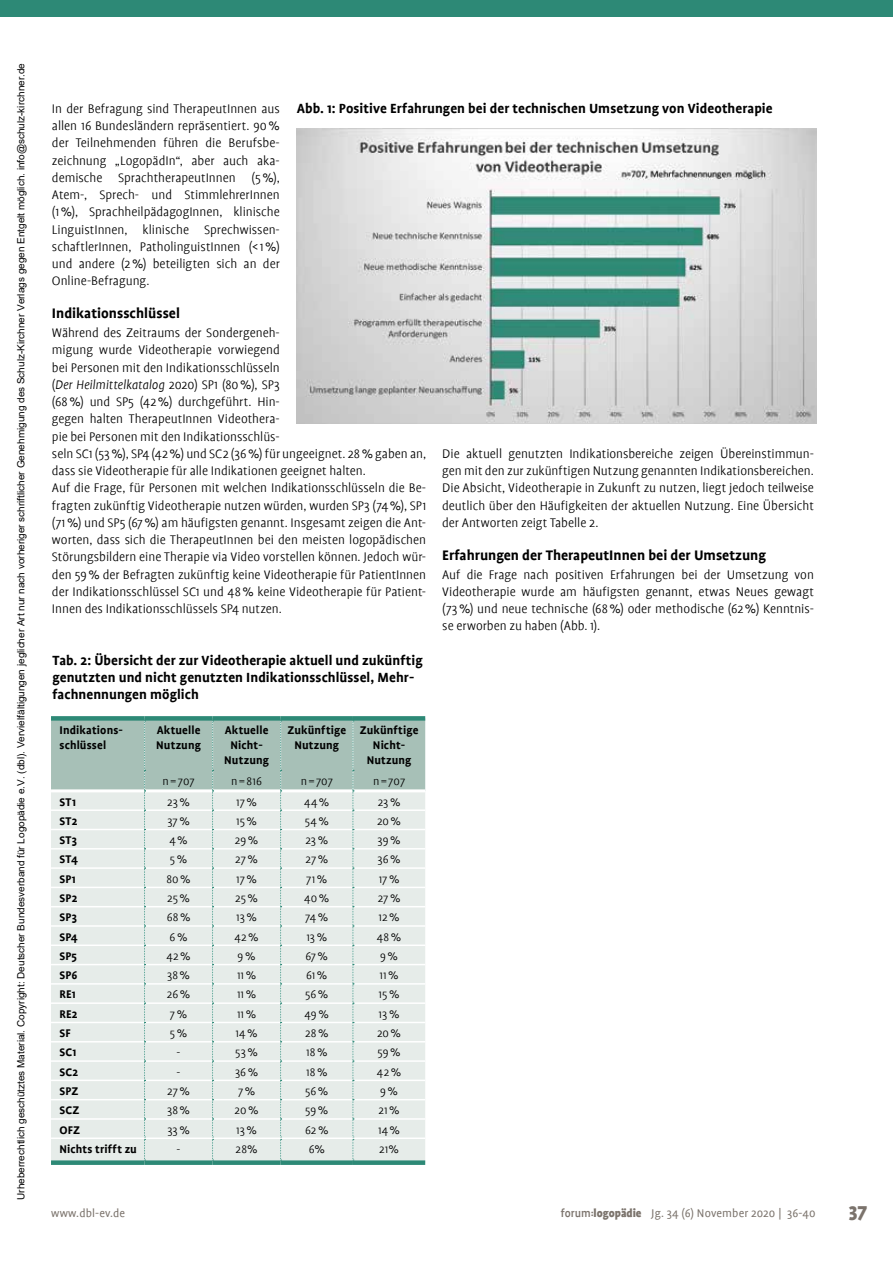
<style>
.page{position:relative;width:893px;height:1263px;background:#fff}
.page>*{position:absolute;margin:0;border:0;box-sizing:border-box;transform-origin:0 0}
.t1{font:900 21px "Profile";color:#7b736c}
.t2{font:700 15.6px "Profile";color:#000}
.t3{font:700 15px/17.2px "Profile";letter-spacing:.005em;color:#000}
.t4{font:300 14.1px/17.2px "Profile";color:#000;text-align:justify}
.t5{font:300 12.6px "Profile";letter-spacing:.01em;color:#000}
.t6{font:700 12.6px/15px "Profile";letter-spacing:.01em;color:#000;text-align:center}
.t7{font:12.6px "Profile";letter-spacing:.01em;color:#7b736c}
.t8{font:9.9px "Arial";color:#000}
.s1{font-style:italic}
.s2{font-weight:500}
.s3{font-weight:900;font-size:9px}
.s4{font-weight:900}
</style>
<div class="page">
<div style="left:0;top:0;width:893px;height:17px;background:#2d8976"></div>
<div style="left:51px;top:716px;width:94px;height:5px;background:#2d8976"></div>
<div style="left:145px;top:716px;width:68px;height:5px;background:#2d8976"></div>
<div style="left:213px;top:716px;width:68px;height:5px;background:#2d8976"></div>
<div style="left:281px;top:716px;width:72px;height:5px;background:#2d8976"></div>
<div style="left:353px;top:716px;width:72px;height:5px;background:#2d8976"></div>
<div style="left:51px;top:1160px;width:94px;height:5px;background:#2d8976"></div>
<div style="left:145px;top:1160px;width:68px;height:5px;background:#2d8976"></div>
<div style="left:213px;top:1160px;width:68px;height:5px;background:#2d8976"></div>
<div style="left:281px;top:1160px;width:72px;height:5px;background:#2d8976"></div>
<div style="left:353px;top:1160px;width:72px;height:5px;background:#2d8976"></div>
<svg style="left:51px;top:718px;width:374px;height:443px;background:#dbe5e1"></svg>
<img style="left:297px;top:129px;width:519px;height:294px">
<p class="t8" style="left:14px;top:1200px;width:1138px;rotate:-90deg">Urheberrechtlich geschütztes Material. Copyright: Deutscher Bundesverband für Logopädie e.V. (dbl). Vervielfältigungen jeglicher Art nur nach vorheriger schriftlicher Genehmigung des Schulz-Kirchner Verlags gegen Entgelt möglich. info@schulz-kirchner.de</p>
<p class="t3" style="left:297px;top:99px;width:477px">Abb. 1: Positive Erfahrungen bei der technischen Umsetzung von Videotherapie</p>
<p class="t4" style="left:52px;top:100px;width:229px">In der Befragung sind TherapeutInnen aus allen 16 Bundesländern repräsentiert. 90% der Teilnehmenden führen die Berufsbe&shy;zeichnung „LogopädIn“, aber auch aka&shy;demische SprachtherapeutInnen (5%), Atem-, Sprech- und StimmlehrerInnen (1%), SprachheilpädagogInnen, klinische LinguistInnen, klinische Sprechwissen&shy;schaftlerInnen, PatholinguistInnen (&lt; 1%) und andere (2%) beteiligten sich an der Online-Befragung.</p>
<p class="t2" style="left:52px;top:305px;width:129px">Indikationsschlüssel</p>
<p class="t4" style="left:52px;top:324px;width:376px;text-align:left">Während des Zeitraums der Sondergeneh-<br>migung wurde Videotherapie vorwiegend<br>bei Personen mit den Indikationsschlüsseln<br>(<span class="s1">Der Heilmittelkatalog</span> 2020) SP1 (80%), SP3<br>(68%) und SP5 (42%) durchgeführt. Hin-<br>gegen halten TherapeutInnen Videothera-<br>pie bei Personen mit den Indikationsschlüs-<br>seln SC1 (53%), SP4 (42%) und SC2 (36%) für ungeeignet. 28% gaben an, dass sie Videotherapie für alle Indikationen geeignet halten.<br>Auf die Frage, für Personen mit welchen Indikationsschlüsseln die Be&shy;fragten zukünftig Videotherapie nutzen würden, wurden SP3 (74%), SP1 (71%) und SP5 (67%) am häufigsten genannt. Insgesamt zeigen die Ant&shy;worten, dass sich die TherapeutInnen bei den meisten logopädischen Störungsbildern eine Therapie via Video vorstellen können. Jedoch wür&shy;den 59% der Befragten zukünftig keine Videotherapie für PatientInnen der Indikationsschlüssel SC1 und 48% keine Videotherapie für Patient-Innen des Indikationsschlüssels SP4 nutzen.</p>
<p class="t3" style="left:52px;top:651px;width:372px">Tab. 2: Übersicht der zur Videotherapie aktuell und zukünftig genutzten und nicht genutzten Indikationsschlüssel, Mehr&shy;fachnennungen möglich</p>
<p class="t6" style="left:60px;top:723px;width:65px;text-align:left">Indikations&shy;schlüssel</p>
<p class="t6" style="left:156px;top:723px;width:46px;text-align:left">Aktuelle<br>Nutzung</p>
<p class="t6" style="left:224px;top:723px;width:46px">Aktuelle<br>Nicht-<br>Nutzung</p>
<p class="t6" style="left:287px;top:723px;width:60px">Zukünftige<br>Nutzung</p>
<p class="t6" style="left:360px;top:723px;width:60px">Zukünftige<br>Nicht-<br>Nutzung</p>
<p class="t5" style="left:163px;top:774px;width:34px">n=707</p>
<p class="t5" style="left:231px;top:774px;width:32px">n=816</p>
<p class="t5" style="left:301px;top:774px;width:34px">n=707</p>
<p class="t5" style="left:373px;top:774px;width:34px">n=707</p>
<p class="t6" style="left:60px;top:794px;width:18px">ST1</p>
<p class="t5" style="left:167px;top:795px;width:24px">23%</p>
<p class="t5" style="left:236px;top:795px;width:22px">17%</p>
<p class="t5" style="left:304px;top:795px;width:27px">44%</p>
<p class="t5" style="left:378px;top:795px;width:24px">23%</p>
<p class="t6" style="left:60px;top:813px;width:20px">ST2</p>
<p class="t5" style="left:167px;top:814px;width:24px">37%</p>
<p class="t5" style="left:236px;top:814px;width:22px">15%</p>
<p class="t5" style="left:305px;top:814px;width:26px">54%</p>
<p class="t5" style="left:377px;top:814px;width:26px">20%</p>
<p class="t6" style="left:60px;top:833px;width:19px">ST3</p>
<p class="t5" style="left:169px;top:834px;width:20px">4%</p>
<p class="t5" style="left:235px;top:834px;width:25px">29%</p>
<p class="t5" style="left:305px;top:834px;width:24px">23%</p>
<p class="t5" style="left:377px;top:834px;width:25px">39%</p>
<p class="t6" style="left:60px;top:852px;width:20px">ST4</p>
<p class="t5" style="left:170px;top:853px;width:19px">5%</p>
<p class="t5" style="left:235px;top:853px;width:24px">27%</p>
<p class="t5" style="left:305px;top:853px;width:24px">27%</p>
<p class="t5" style="left:377px;top:853px;width:25px">36%</p>
<p class="t6" style="left:60px;top:871px;width:18px">SP1</p>
<p class="t5" style="left:166px;top:872px;width:26px">80%</p>
<p class="t5" style="left:236px;top:872px;width:22px">17%</p>
<p class="t5" style="left:306px;top:872px;width:23px">71%</p>
<p class="t5" style="left:379px;top:872px;width:22px">17%</p>
<p class="t6" style="left:60px;top:890px;width:19px">SP2</p>
<p class="t5" style="left:167px;top:892px;width:24px">25%</p>
<p class="t5" style="left:235px;top:892px;width:24px">25%</p>
<p class="t5" style="left:304px;top:892px;width:27px">40%</p>
<p class="t5" style="left:378px;top:892px;width:24px">27%</p>
<p class="t6" style="left:60px;top:910px;width:19px">SP3</p>
<p class="t5" style="left:167px;top:911px;width:25px">68%</p>
<p class="t5" style="left:236px;top:911px;width:22px">13%</p>
<p class="t5" style="left:305px;top:911px;width:25px">74%</p>
<p class="t5" style="left:378px;top:911px;width:23px">12%</p>
<p class="t6" style="left:60px;top:929px;width:20px">SP4</p>
<p class="t5" style="left:170px;top:930px;width:19px">6%</p>
<p class="t5" style="left:234px;top:930px;width:26px">42%</p>
<p class="t5" style="left:306px;top:930px;width:22px">13%</p>
<p class="t5" style="left:377px;top:930px;width:26px">48%</p>
<p class="t6" style="left:60px;top:948px;width:19px">SP5</p>
<p class="t5" style="left:166px;top:949px;width:26px">42%</p>
<p class="t5" style="left:238px;top:949px;width:19px">9%</p>
<p class="t5" style="left:305px;top:949px;width:24px">67%</p>
<p class="t5" style="left:380px;top:949px;width:19px">9%</p>
<p class="t6" style="left:60px;top:968px;width:19px">SP6</p>
<p class="t5" style="left:167px;top:969px;width:25px">38%</p>
<p class="t5" style="left:237px;top:969px;width:21px">11%</p>
<p class="t5" style="left:306px;top:969px;width:23px">61%</p>
<p class="t5" style="left:379px;top:969px;width:21px">11%</p>
<p class="t6" style="left:60px;top:987px;width:18px">RE1</p>
<p class="t5" style="left:167px;top:988px;width:25px">26%</p>
<p class="t5" style="left:237px;top:988px;width:21px">11%</p>
<p class="t5" style="left:305px;top:988px;width:25px">56%</p>
<p class="t5" style="left:379px;top:988px;width:22px">15%</p>
<p class="t6" style="left:60px;top:1006px;width:20px">RE2</p>
<p class="t5" style="left:170px;top:1007px;width:19px">7%</p>
<p class="t5" style="left:237px;top:1007px;width:21px">11%</p>
<p class="t5" style="left:305px;top:1007px;width:26px">49%</p>
<p class="t5" style="left:379px;top:1007px;width:22px">13%</p>
<p class="t6" style="left:60px;top:1025px;width:13px">SF</p>
<p class="t5" style="left:170px;top:1027px;width:19px">5%</p>
<p class="t5" style="left:236px;top:1027px;width:24px">14%</p>
<p class="t5" style="left:305px;top:1027px;width:25px">28%</p>
<p class="t5" style="left:377px;top:1027px;width:26px">20%</p>
<p class="t6" style="left:60px;top:1045px;width:18px">SC1</p>
<p class="t5" style="left:177px;top:1046px;width:5px">-</p>
<p class="t5" style="left:235px;top:1046px;width:24px">53%</p>
<p class="t5" style="left:306px;top:1046px;width:23px">18%</p>
<p class="t5" style="left:377px;top:1046px;width:25px">59%</p>
<p class="t6" style="left:60px;top:1064px;width:20px">SC2</p>
<p class="t5" style="left:177px;top:1065px;width:5px">-</p>
<p class="t5" style="left:235px;top:1065px;width:25px">36%</p>
<p class="t5" style="left:306px;top:1065px;width:23px">18%</p>
<p class="t5" style="left:377px;top:1065px;width:26px">42%</p>
<p class="t6" style="left:60px;top:1083px;width:21px">SPZ</p>
<p class="t5" style="left:167px;top:1085px;width:24px">27%</p>
<p class="t5" style="left:238px;top:1085px;width:19px">7%</p>
<p class="t5" style="left:305px;top:1085px;width:25px">56%</p>
<p class="t5" style="left:380px;top:1085px;width:19px">9%</p>
<p class="t6" style="left:60px;top:1103px;width:21px">SCZ</p>
<p class="t5" style="left:167px;top:1104px;width:25px">38%</p>
<p class="t5" style="left:235px;top:1104px;width:26px">20%</p>
<p class="t5" style="left:305px;top:1104px;width:25px">59%</p>
<p class="t5" style="left:378px;top:1104px;width:23px">21%</p>
<p class="t6" style="left:60px;top:1122px;width:22px">OFZ</p>
<p class="t5" style="left:167px;top:1123px;width:24px">33%</p>
<p class="t5" style="left:236px;top:1123px;width:22px">13%</p>
<p class="t5" style="left:305px;top:1123px;width:25px">62%</p>
<p class="t5" style="left:378px;top:1123px;width:24px">14%</p>
<p class="t6" style="left:60px;top:1141px;width:79px">Nichts trifft zu</p>
<p class="t5" style="left:177px;top:1142px;width:5px">-</p>
<p class="t5" style="left:236px;top:1142px;width:24px">28%</p>
<p class="t5" style="left:309px;top:1142px;width:18px">6%</p>
<p class="t5" style="left:379px;top:1142px;width:21px">21%</p>
<p class="t4" style="left:442px;top:445px;width:373px">Die aktuell genutzten Indikationsbereiche zeigen Übereinstimmun&shy;gen mit den zur zukünftigen Nutzung genannten Indikationsbereichen.<br>Die Absicht, Videotherapie in Zukunft zu nutzen, liegt jedoch teilweise deutlich über den Häufigkeiten der aktuellen Nutzung. Eine Übersicht der Antworten zeigt Tabelle 2.</p>
<p class="t2" style="left:442px;top:547px;width:325px">Erfahrungen der TherapeutInnen bei der Umsetzung</p>
<p class="t4" style="left:442px;top:566px;width:373px">Auf die Frage nach positiven Erfahrungen bei der Umsetzung von Videotherapie wurde am häufigsten genannt, etwas Neues gewagt (73%) und neue technische (68%) oder methodische (62%) Kenntnis&shy;se erworben zu haben (Abb. 1).</p>
<p class="t7" style="left:51px;top:1206px;width:76px">www.dbl-ev.de</p>
<p class="t7" style="left:561px;top:1206px;width:256px"><span class="s2">forum</span><span class="s3">:</span><span class="s4">logopädie</span> Jg. 34 (6) November 2020 | 36-40</p>
<h1 class="t1" style="left:849px;top:1199px;width:20px">37</h1>
</div>
